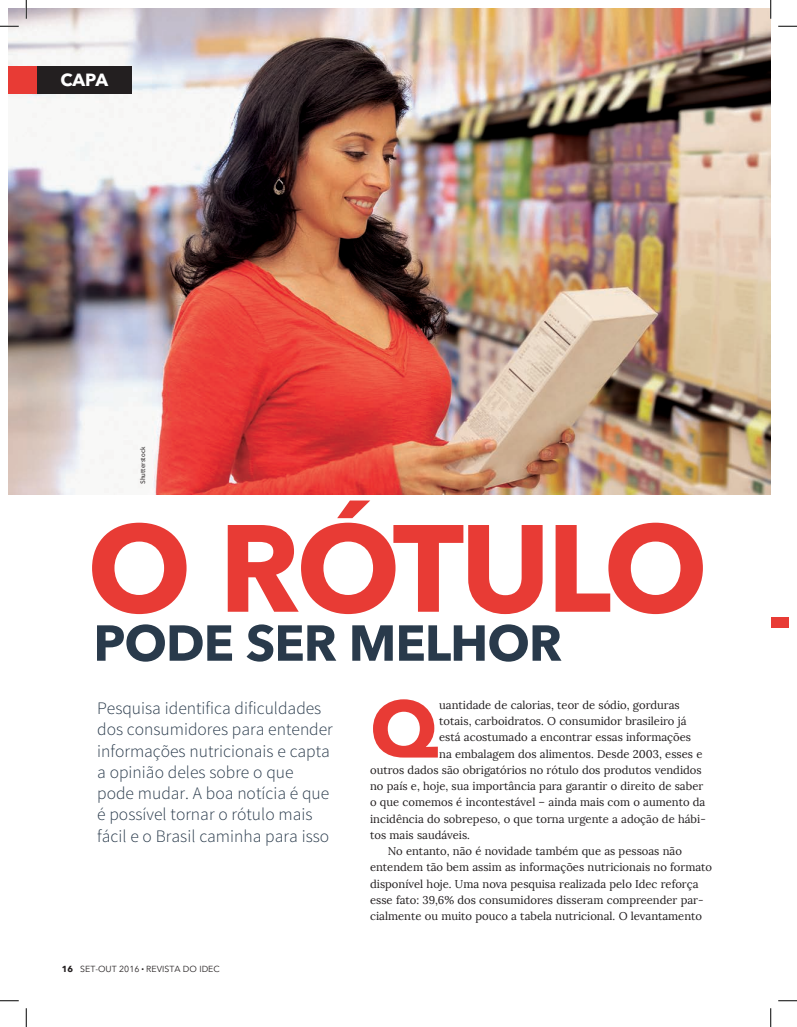
<style>
.page{position:relative;width:797px;height:1027px;background:#fff}
.page>*{position:absolute;margin:0;border:0;box-sizing:border-box;transform-origin:0 0}
.t1{font:700 122.5px "Avenir Next LT Pro";letter-spacing:-.03em;color:#e83b35}
.t2{font:700 80.12px "Avenir Next LT Pro";color:#e83b35}
.t3{font:700 50px "Avenir Next LT Pro";letter-spacing:-.02em;color:#293a4b}
.t4{font:300 17.5px/21.2px "Source Sans Pro";color:#293a4b}
.t5{font:700 17.5px "Avenir Next LT Pro";color:#fff}
.t6{font:11.25px "Lora";color:#231f20}
.t7{font:8.75px "Avenir Next LT Pro";color:#231f20}
.t8{font:6.88px "Source Sans Pro";color:#231f20}
.s1{font-weight:700}
</style>
<div class="page">
<img style="left:9px;top:9px;width:761px;height:485px">
<div style="left:37px;top:66px;width:94px;height:28px;background:#231f20"></div>
<div style="left:9px;top:66px;width:28px;height:28px;background:#e83b35"></div>
<div style="left:770px;top:617px;width:18px;height:10px;background:#e83b35"></div>
<svg style="left:0;top:25px;width:19px;height:2px"></svg>
<svg style="left:778px;top:25px;width:19px;height:2px"></svg>
<svg style="left:0;top:1000px;width:19px;height:1px"></svg>
<svg style="left:778px;top:1000px;width:19px;height:1px"></svg>
<svg style="left:25px;top:0;width:2px;height:19px"></svg>
<svg style="left:25px;top:1008px;width:2px;height:19px"></svg>
<svg style="left:770px;top:0;width:1px;height:19px"></svg>
<svg style="left:770px;top:1008px;width:1px;height:19px"></svg>
<h3 class="t5" style="left:60px;top:69px;width:49px">CAPA</h3>
<p class="t8" style="left:138px;top:484px;width:39px;rotate:-90deg">Shutterstock</p>
<h1 class="t1" style="left:87px;top:494px;width:622px">O RÓTULO</h1>
<h3 class="t3" style="left:93px;top:613px;width:470px">PODE SER MELHOR</h3>
<h3 class="t4" style="left:97px;top:698px;width:237px">Pesquisa identifica dificuldades dos consumidores para entender informações nutricionais e capta a opinião deles sobre o que pode mudar. A boa notícia é que é possível tornar o rótulo mais fácil e o Brasil caminha para isso</h3>
<h2 class="t2" style="left:370px;top:680px;width:70px">Q</h2>
<p class="t6" style="left:439px;top:698px;width:242px">uantidade de calorias, teor de sódio, gorduras</p>
<p class="t6" style="left:439px;top:714px;width:249px">totais, carboidratos. O consumidor brasileiro já</p>
<p class="t6" style="left:439px;top:730px;width:253px">está acostumado a encontrar essas informações</p>
<p class="t6" style="left:439px;top:747px;width:265px">na embalagem dos alimentos. Desde 2003, esses e</p>
<p class="t6" style="left:370px;top:763px;width:333px">outros dados são obrigatórios no rótulo dos produtos vendidos</p>
<p class="t6" style="left:370px;top:779px;width:335px">no país e, hoje, sua importância para garantir o direito de saber</p>
<p class="t6" style="left:370px;top:795px;width:337px">o que comemos é incontestável – ainda mais com o aumento da</p>
<p class="t6" style="left:370px;top:812px;width:337px">incidência do sobrepeso, o que torna urgente a adoção de hábi-</p>
<p class="t6" style="left:370px;top:828px;width:101px">tos mais saudáveis.</p>
<p class="t6" style="left:388px;top:844px;width:295px">No entanto, não é novidade também que as pessoas não</p>
<p class="t6" style="left:370px;top:860px;width:343px">entendem tão bem assim as informações nutricionais no formato</p>
<p class="t6" style="left:370px;top:877px;width:330px">disponível hoje. Uma nova pesquisa realizada pelo Idec reforça</p>
<p class="t6" style="left:370px;top:893px;width:335px">esse fato: 39,6% dos consumidores disseram compreender par-</p>
<p class="t6" style="left:370px;top:909px;width:333px">cialmente ou muito pouco a tabela nutricional. O levantamento</p>
<p class="t7" style="left:62px;top:964px;width:160px"><span class="s1">16</span> SET-OUT 2016 ● REVISTA DO IDEC</p>
</div>
